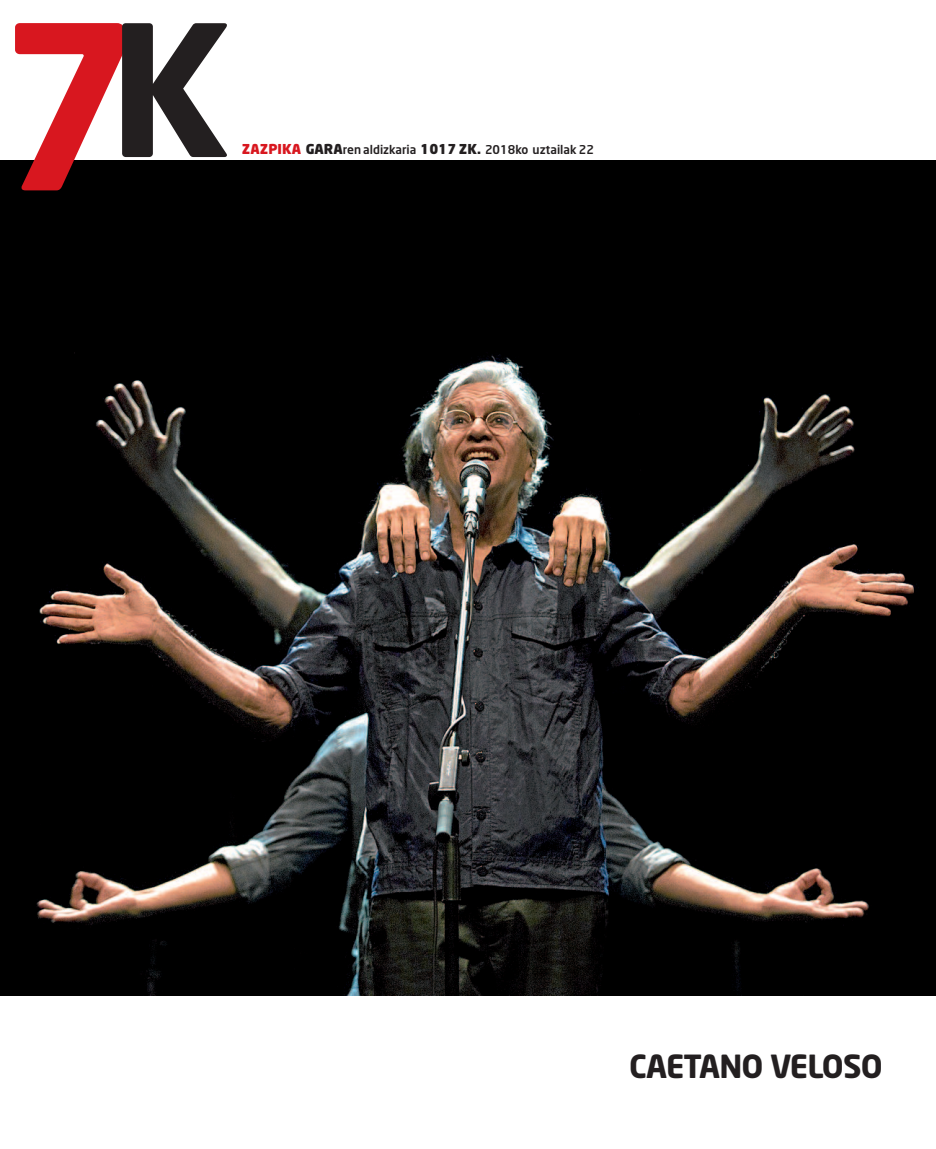
<style>
.page{position:relative;width:936px;height:1149px;background:#fff}
.page>*{position:absolute;margin:0;border:0;box-sizing:border-box;transform-origin:0 0}
.t1{font:700 225px "Neo Sans";color:#d8171f}
.t2{font:700 31.5px "Neo Sans";letter-spacing:-.025em;color:#231f20}
.t3{font:500 12px "Neo Sans";color:#231f20}
.s1{font-size:180px;color:#231f20}
.s2{font-weight:900;font-size:13.5px;color:#d8171f}
.s3{font-weight:900;font-size:13.5px}
</style>
<div class="page">
<img style="left:0;top:161px;width:935px;height:834px">
<h1 class="t1" style="left:-3px;top:18px;width:236px">7<span class="s1">K</span></h1>
<p class="t3" style="left:242px;top:145px;width:353px"><span class="s2">ZAZPIKA</span> <span class="s3">GARA</span>ren aldizkaria <span class="s3">1017 ZK.</span> 2018ko uztailak 22</p>
<h2 class="t2" style="left:629px;top:1053px;width:255px">CAETANO VELOSO</h2>
</div>
